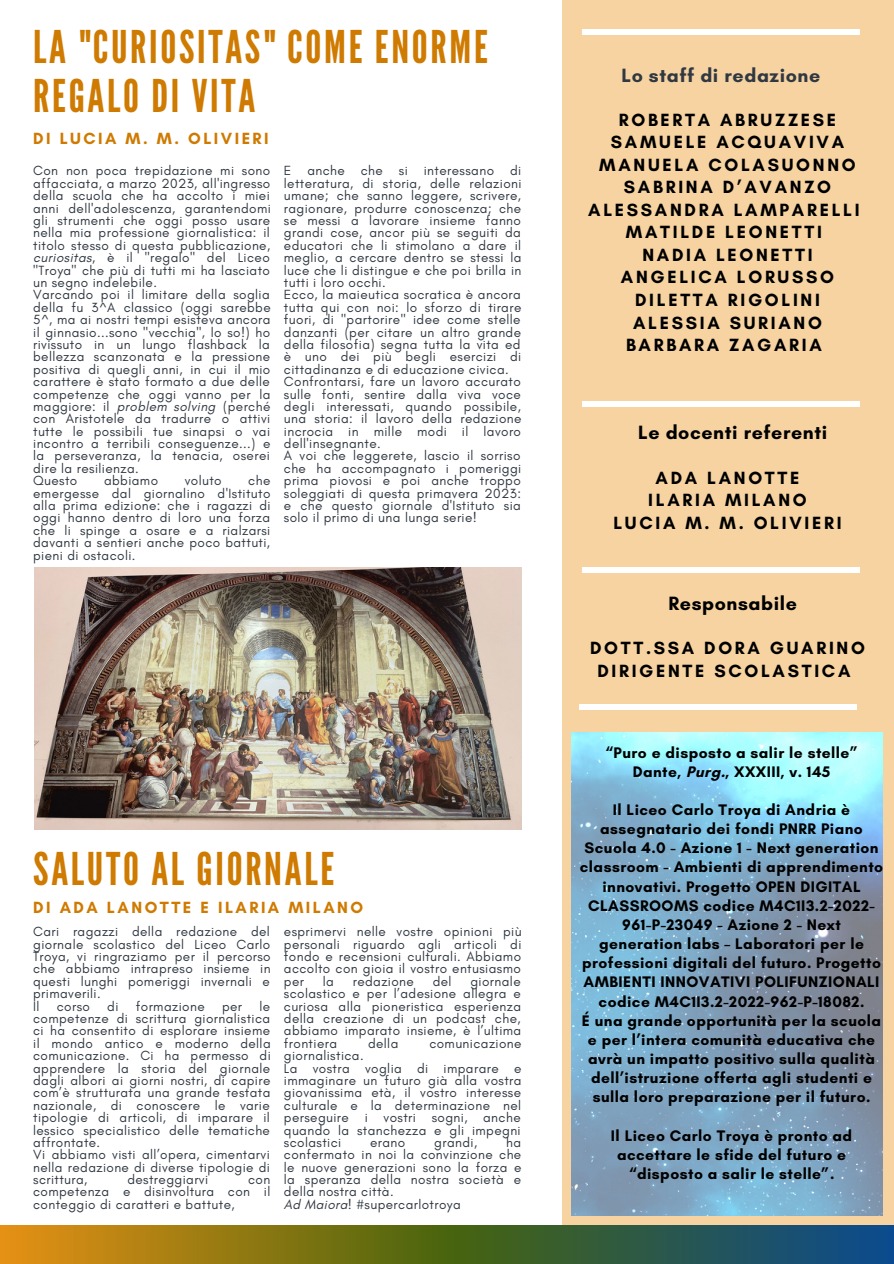
<style>
.page{position:relative;width:894px;height:1264px;background:#fff}
.page>*{position:absolute;margin:0;border:0;box-sizing:border-box;transform-origin:0 0}
.t1{font:45px/48.4px "League Gothic";letter-spacing:.06em;color:#cf7a00}
.t2{font:700 19.5px "Glacial Indifference";letter-spacing:.03em;color:#000}
.t3{font:700 19.5px "Glacial Indifference";letter-spacing:.03em;color:#303841}
.t4{font:700 18px "Glacial Indifference";letter-spacing:.15em;color:#000}
.t5{font:700 16.5px "Glacial Indifference";letter-spacing:.15em;color:#cf7a00}
.t6{font:700 15.6px/19.2px "Glacial Indifference";letter-spacing:.03em;color:#000;text-align:center}
.t7{font:13.5px/12.5px "Glacial Indifference";letter-spacing:.03em;color:#303841;text-align:justify}
.s1{font-style:italic}
</style>
<div class="page">
<div style="left:562px;top:0;width:331px;height:1263px;background:#f6d3a1"></div>
<svg style="left:0;top:1225px;width:893px;height:38px;background:#60692f"></svg>
<div style="left:582px;top:29px;width:277px;height:6px;background:#fff"></div>
<div style="left:582px;top:401px;width:277px;height:6px;background:#fff"></div>
<div style="left:582px;top:567px;width:277px;height:6px;background:#fff"></div>
<div style="left:578px;top:704px;width:277px;height:6px;background:#fff"></div>
<img style="left:35px;top:567px;width:486px;height:262px">
<img style="left:571px;top:732px;width:311px;height:483px">
<p class="t1" style="left:33px;top:24px;width:456px">LA "CURIOSITAS" COME ENORME<br>REGALO DI VITA</p>
<p class="t5" style="left:33px;top:128px;width:237px">DI LUCIA M. M. OLIVIERI</p>
<p class="t7" style="left:33px;top:164px;width:239px">Con non poca trepidazione mi sono affacciata, a marzo 2023, all'ingresso della scuola che ha accolto i miei anni dell'adolescenza, garantendomi gli strumenti che oggi posso usare nella mia professione giornalistica: il titolo stesso di questa pubblicazione, <span class="s1">curiositas</span>, è il "regalo" del Liceo "Troya" che più di tutti mi ha lasciato un segno indelebile.</p>
<p class="t7" style="left:33px;top:288px;width:239px">Varcando poi il limitare della soglia della fu 3^A classico (oggi sarebbe 5^, ma ai nostri tempi esisteva ancora il ginnasio...sono "vecchia", lo so!) ho rivissuto in un lungo flashback la bellezza scanzonata e la pressione positiva di quegli anni, in cui il mio carattere è stato formato a due delle competenze che oggi vanno per la maggiore: il <span class="s1">problem solving</span> (perché con Aristotele da tradurre o attivi tutte le possibili tue sinapsi o vai incontro a terribili conseguenze...) e la perseveranza, la tenacia, oserei dire la resilienza.</p>
<p class="t7" style="left:33px;top:474px;width:46px">Questo</p>
<p class="t7" style="left:104px;top:474px;width:56px">abbiamo</p>
<p class="t7" style="left:185px;top:474px;width:38px">voluto</p>
<p class="t7" style="left:33px;top:474px;width:239px;text-indent:215px">che emergesse dal giornalino d'Istituto alla prima edizione: che i ragazzi di oggi hanno dentro di loro una forza che li spinge a osare e a rialzarsi davanti a sentieri anche poco battuti, pieni di ostacoli.</p>
<p class="t7" style="left:284px;top:164px;width:239px">E anche che si interessano di letteratura, di storia, delle relazioni umane; che sanno leggere, scrivere, ragionare, produrre conoscenza; che se messi a lavorare insieme fanno grandi cose, ancor più se seguiti da educatori che li stimolano a dare il meglio, a cercare dentro se stessi la luce che li distingue e che poi brilla in tutti i loro occhi.</p>
<p class="t7" style="left:284px;top:288px;width:239px">Ecco, la maieutica socratica è ancora tutta qui con noi: lo sforzo di tirare fuori, di "partorire" idee come stelle danzanti (per citare un altro grande della filosofia) segna tutta la vita ed è uno dei più begli esercizi di cittadinanza e di educazione civica.</p>
<p class="t7" style="left:284px;top:375px;width:239px">Confrontarsi, fare un lavoro accurato sulle fonti, sentire dalla viva voce degli interessati, quando possibile, una storia: il lavoro della redazione incrocia in mille modi il lavoro dell'insegnante.</p>
<p class="t7" style="left:284px;top:449px;width:239px">A voi che leggerete, lascio il sorriso che ha accompagnato i pomeriggi prima piovosi e poi anche troppo soleggiati di questa primavera 2023: e che questo giornale d'Istituto sia solo il primo di una lunga serie!</p>
<p class="t1" style="left:33px;top:846px;width:302px">SALUTO AL GIORNALE</p>
<p class="t5" style="left:33px;top:897px;width:331px">DI ADA LANOTTE E ILARIA MILANO</p>
<p class="t7" style="left:284px;top:925px;width:239px">esprimervi nelle vostre opinioni più personali riguardo agli articoli di fondo e recensioni culturali. Abbiamo accolto con gioia il vostro entusiasmo per</p>
<p class="t7" style="left:33px;top:925px;width:239px">Cari ragazzi della redazione del giornale scolastico del Liceo Carlo Troya, vi ringraziamo per il percorso che abbiamo intrapreso insieme in questi lunghi pomeriggi invernali e primaverili.</p>
<p class="t7" style="left:33px;top:999px;width:8px">Il</p>
<p class="t7" style="left:57px;top:999px;width:35px">corso</p>
<p class="t7" style="left:107px;top:999px;width:13px">di</p>
<p class="t7" style="left:136px;top:999px;width:70px">formazione</p>
<p class="t7" style="left:222px;top:999px;width:22px">per</p>
<p class="t7" style="left:284px;top:974px;width:239px;text-indent:186px">giornale scolastico e per l’adesione allegra e curiosa alla pioneristica esperienza della creazione di un podcast che, abbiamo imparato insieme, è l’ultima frontiera</p>
<p class="t7" style="left:323px;top:974px;width:13px">la</p>
<p class="t7" style="left:352px;top:974px;width:63px">redazione</p>
<p class="t7" style="left:432px;top:974px;width:20px">del</p>
<p class="t7" style="left:33px;top:999px;width:239px;text-indent:226px">le competenze di scrittura giornalistica ci ha consentito di esplorare insieme il mondo antico e moderno della comunicazione. Ci ha permesso di apprendere la storia del giornale dagli albori ai giorni nostri, di capire com’è strutturata una grande testata nazionale, di conoscere le varie tipologie di articoli, di imparare il lessico specialistico delle tematiche affrontate.</p>
<p class="t7" style="left:33px;top:1148px;width:238px">Vi abbiamo visti all’opera, cimentarvi nella redazione di diverse tipologie di scrittura,</p>
<p class="t7" style="left:368px;top:1036px;width:32px">della</p>
<p class="t7" style="left:429px;top:1036px;width:94px">comunicazione</p>
<p class="t7" style="left:284px;top:1049px;width:81px">giornalistica.</p>
<p class="t7" style="left:284px;top:1061px;width:239px">La vostra voglia di imparare e immaginare un futuro già alla vostra giovanissima età, il vostro interesse culturale e la determinazione nel perseguire i vostri sogni, anche quando la stanchezza e gli impegni scolastici</p>
<p class="t7" style="left:284px;top:1135px;width:239px;text-indent:222px">ha confermato in noi la convinzione che le nuove generazioni sono la forza e la speranza della nostra società e della nostra città.</p>
<p class="t7" style="left:284px;top:1197px;width:178px"><span class="s1">Ad Maiora</span>! #supercarlotroya</p>
<p class="t7" style="left:370px;top:1135px;width:37px">erano</p>
<p class="t7" style="left:434px;top:1135px;width:44px">grandi,</p>
<p class="t7" style="left:127px;top:1173px;width:82px">destreggiarvi</p>
<p class="t7" style="left:33px;top:1173px;width:239px;text-indent:215px">con competenza e disinvoltura con il conteggio di caratteri e battute,</p>
<p class="t3" style="left:621px;top:64px;width:200px">Lo staff di redazione</p>
<p class="t4" style="left:618px;top:109px;width:219px">ROBERTA ABRUZZESE</p>
<p class="t4" style="left:610px;top:131px;width:235px">SAMUELE ACQUAVIVA</p>
<p class="t4" style="left:599px;top:154px;width:258px">MANUELA COLASUONNO</p>
<p class="t4" style="left:623px;top:176px;width:209px">SABRINA D’AVANZO</p>
<p class="t4" style="left:588px;top:199px;width:273px">ALESSANDRA LAMPARELLI</p>
<p class="t4" style="left:625px;top:221px;width:197px">MATILDE LEONETTI</p>
<p class="t4" style="left:642px;top:244px;width:172px">NADIA LEONETTI</p>
<p class="t4" style="left:620px;top:266px;width:215px">ANGELICA LORUSSO</p>
<p class="t4" style="left:635px;top:289px;width:186px">DILETTA RIGOLINI</p>
<p class="t4" style="left:633px;top:311px;width:190px">ALESSIA SURIANO</p>
<p class="t4" style="left:625px;top:334px;width:197px">BARBARA ZAGARIA</p>
<p class="t2" style="left:638px;top:421px;width:190px">Le docenti referenti</p>
<p class="t4" style="left:655px;top:467px;width:145px">ADA LANOTTE</p>
<p class="t4" style="left:648px;top:489px;width:160px">ILARIA MILANO</p>
<p class="t4" style="left:613px;top:512px;width:229px">LUCIA M. M. OLIVIERI</p>
<p class="t2" style="left:668px;top:591px;width:130px">Responsabile</p>
<p class="t4" style="left:590px;top:637px;width:276px">DOTT.SSA DORA GUARINO</p>
<p class="t4" style="left:597px;top:659px;width:254px">DIRIGENTE SCOLASTICA</p>
<p class="t6" style="left:605px;top:742px;width:254px">“Puro e disposto a salir le stelle”</p>
<p class="t6" style="left:632px;top:761px;width:199px">Dante, Purg., XXXIII, v. 145</p>
<p class="t6" style="left:579px;top:800px;width:305px">Il Liceo Carlo Troya di Andria è assegnatario dei fondi PNRR Piano Scuola 4.0 - Azione 1 - Next generation classroom - Ambienti di apprendimento innovativi. Progetto OPEN DIGITAL CLASSROOMS codice M4C1I3.2-2022- 961-P-23049 - Azione 2 - Next generation labs – Laboratori per le professioni digitali del futuro. Progetto AMBIENTI INNOVATIVI POLIFUNZIONALI codice M4C1I3.2-2022-962-P-18082.</p>
<p class="t6" style="left:581px;top:1010px;width:301px">É una grande opportunità per la scuola e per l’intera comunità educativa che avrà un impatto positivo sulla qualità dell’istruzione offerta agli studenti e sulla loro preparazione per il futuro.</p>
<p class="t6" style="left:610px;top:1125px;width:242px">Il Liceo Carlo Troya è pronto ad accettare le sfide del futuro e “disposto a salir le stelle”.</p>
</div>
